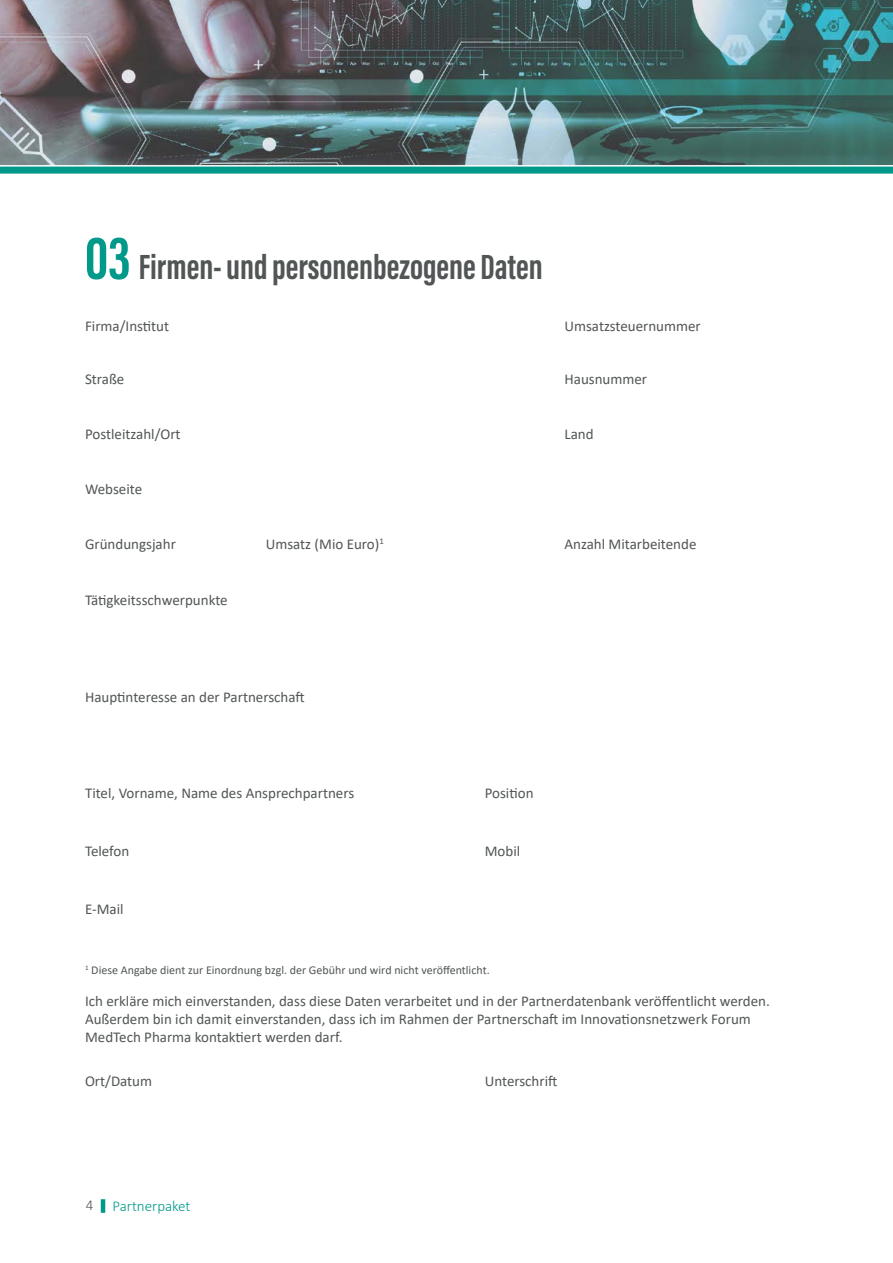
<style>
.page{position:relative;width:893px;height:1263px;background:#fff}
.page>*{position:absolute;margin:0;border:0;box-sizing:border-box;transform-origin:0 0}
.t1{font:700 36px "Acumin Pro Extra Cond";color:#525556}
.t2{font:15px/18px "Calibri";color:#525556}
.t3{font:300 15px "Calibri";color:#00998a}
.t4{font:300 15px "Calibri";color:#525556}
.t5{font:12px "Calibri";color:#525556}
.s1{font-size:63px;color:#00998a}
</style>
<div class="page">
<hr style="left:101px;top:1199px;width:4px;height:14px;background:#00998a">
<img style="left:0;top:0;width:893px;height:165px">
<svg style="left:0;top:165px;width:893px;height:9px;background:#36ada2"></svg>
<h1 class="t1" style="left:85px;top:245px;width:459px"><span class="s1">03</span> Firmen- und personenbezogene Daten</h1>
<p class="t2" style="left:85px;top:317px;width:86px">Firma/Institut</p>
<p class="t2" style="left:85px;top:369px;width:41px">Straße</p>
<p class="t2" style="left:85px;top:425px;width:97px">Postleitzahl/Ort</p>
<p class="t2" style="left:85px;top:480px;width:59px">Webseite</p>
<p class="t2" style="left:85px;top:535px;width:92px">Gründungsjahr</p>
<p class="t2" style="left:85px;top:591px;width:144px">Tätigkeitsschwerpunkte</p>
<p class="t2" style="left:266px;top:535px;width:120px">Umsatz (Mio Euro)<sup>1</sup></p>
<p class="t2" style="left:564px;top:317px;width:138px">Umsatzsteuernummer</p>
<p class="t2" style="left:564px;top:369px;width:84px">Hausnummer</p>
<p class="t2" style="left:564px;top:425px;width:31px">Land</p>
<p class="t2" style="left:564px;top:535px;width:133px">Anzahl Mitarbeitende</p>
<p class="t2" style="left:85px;top:688px;width:221px">Hauptinteresse an der Partnerschaft</p>
<p class="t2" style="left:85px;top:784px;width:271px">Titel, Vorname, Name des Ansprechpartners</p>
<p class="t2" style="left:85px;top:842px;width:46px">Telefon</p>
<p class="t2" style="left:85px;top:899px;width:40px">E-Mail</p>
<p class="t2" style="left:485px;top:784px;width:50px">Position</p>
<p class="t2" style="left:485px;top:842px;width:37px">Mobil</p>
<p class="t5" style="left:85px;top:962px;width:406px"><sup>1</sup> Diese Angabe dient zur Einordnung bzgl. der Gebühr und wird nicht veröffentlicht.</p>
<p class="t2" style="left:85px;top:991px;width:686px">Ich erkläre mich einverstanden, dass diese Daten verarbeitet und in der Partnerdatenbank veröffentlicht werden.<br>Außerdem bin ich damit einverstanden, dass ich im Rahmen der Partnerschaft im Innovationsnetzwerk Forum<br>MedTech Pharma kontaktiert werden darf.</p>
<p class="t2" style="left:85px;top:1071px;width:69px">Ort/Datum</p>
<p class="t4" style="left:86px;top:1196px;width:9px">4</p>
<p class="t3" style="left:112px;top:1197px;width:80px">Partnerpaket</p>
<p class="t2" style="left:485px;top:1071px;width:74px">Unterschrift</p>
</div>
